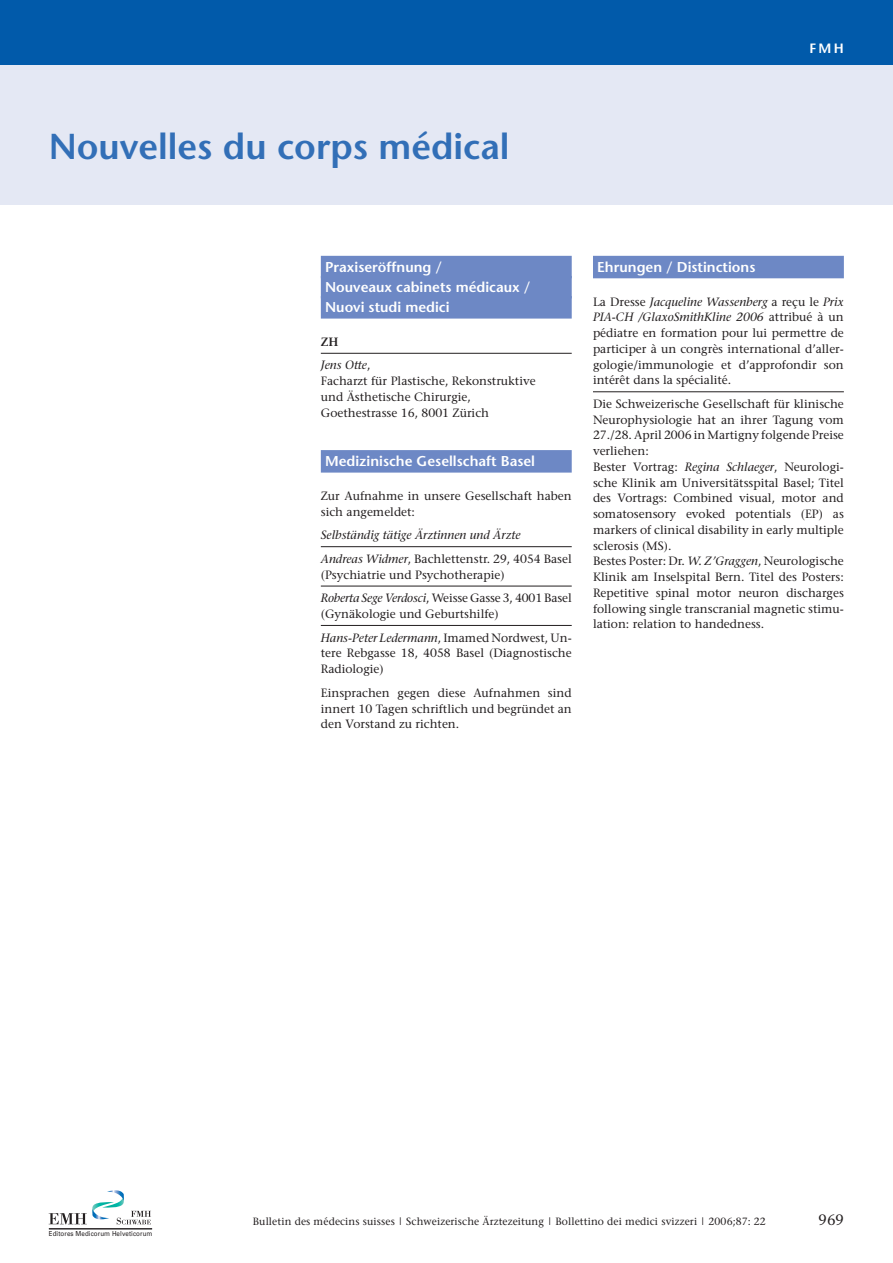
<style>
.page{position:relative;width:893px;height:1263px;background:#fff}
.page>*{position:absolute;margin:0;border:0;box-sizing:border-box;transform-origin:0 0}
.t1{font:600 36px "Stone Sans";color:#326fb7}
.t2{font:15px "Stone Serif";color:#231f20}
.t3{font:600 14.25px/20.1px "Stone Sans";color:#fff}
.t4{font:600 13.5px "Stone Sans";color:#fff}
.t5{font:12px/15.8px "Stone Serif";color:#231f20}
.t6{font:italic 12px/23.7px "Stone Serif";color:#231f20}
.t7{font:10.5px "Stone Serif";letter-spacing:.01em;color:#231f20}
.t8{font:6.9px "Univers";letter-spacing:.015em;color:#231f20;scale:.9 1}
.s1{font-weight:600;font-style:normal}
.s2{font-style:normal}
.s3{font-style:italic}
</style>
<div class="page">
<div style="left:0;top:64px;width:893px;height:141px;background:#e4e8f4"></div>
<div style="left:321px;top:256px;width:251px;height:22px;background:#6d88c5"></div>
<div style="left:321px;top:276px;width:251px;height:22px;background:#6d88c5"></div>
<div style="left:321px;top:296px;width:251px;height:23px;background:#6d88c5"></div>
<hr style="left:321px;top:353px;width:251px;height:1px;background:#231f20">
<div style="left:321px;top:450px;width:251px;height:23px;background:#6d88c5"></div>
<hr style="left:321px;top:546px;width:251px;height:1px;background:#231f20">
<hr style="left:321px;top:586px;width:251px;height:1px;background:#231f20">
<hr style="left:321px;top:625px;width:251px;height:1px;background:#231f20">
<div style="left:593px;top:256px;width:251px;height:22px;background:#6d88c5"></div>
<hr style="left:593px;top:391px;width:251px;height:1px;background:#231f20">
<svg style="left:49px;top:1190px;width:102px;height:34px"></svg>
<hr style="left:49px;top:1228px;width:103px;height:1px;background:#231f20">
<div style="left:0;top:0;width:893px;height:64px;background:#015aaa"></div>
<h1 class="t1" style="left:49px;top:132px;width:462px">Nouvelles du corps médical</h1>
<p class="t4" style="left:809px;top:42px;width:36px">FMH</p>
<p class="t3" style="left:325px;top:258px;width:207px">Praxiseröffnung /<br>Nouveaux cabinets médicaux /<br>Nuovi studi medici</p>
<p class="t6" style="left:321px;top:331px;width:51px"><span class="s1">ZH<br></span>Jens Otte<span class="s2">,</span></p>
<p class="t5" style="left:321px;top:374px;width:216px">Facharzt für Plastische, Rekonstruktive und Ästhetische Chirurgie,<br>Goethestrasse 16, 8001 Zürich</p>
<p class="t3" style="left:325px;top:452px;width:211px">Medizinische Gesellschaft Basel</p>
<p class="t5" style="left:321px;top:489px;width:252px">Zur Aufnahme in unsere Gesellschaft haben sich angemeldet:</p>
<p class="t6" style="left:321px;top:524px;width:252px">Selbständig tätige Ärztinnen und Ärzte<br>Andreas Widmer<span class="s2">, Bachlettenstr. 29, 4054 Basel</span></p>
<p class="t5" style="left:321px;top:564px;width:252px;line-height:23.7px">(Psychiatrie und Psychotherapie)<br><span class="s3">Roberta Sege Verdosci</span>, Weisse Gasse 3, 4001 Basel</p>
<p class="t5" style="left:321px;top:603px;width:252px;line-height:23.7px">(Gynäkologie und Geburtshilfe)<br><span class="s3">Hans-Peter Ledermann</span>, Imamed Nordwest, Un-</p>
<p class="t5" style="left:321px;top:646px;width:252px">tere Rebgasse 18, 4058 Basel (Diagnostische<br>Radiologie)</p>
<p class="t5" style="left:321px;top:686px;width:252px;text-align:justify">Einsprachen gegen diese Aufnahmen sind innert 10 Tagen schriftlich und begründet an den Vorstand zu richten.</p>
<p class="t3" style="left:597px;top:258px;width:160px">Ehrungen / Distinctions</p>
<p class="t5" style="left:593px;top:295px;width:252px;text-align:justify">La Dresse <span class="s3">Jacqueline Wassenberg</span> a reçu le <span class="s3">Prix PIA-CH /GlaxoSmithKline 2006</span> attribué à un pédiatre en formation pour lui permettre de participer à un congrès international d’aller&shy;gologie/immunologie et d’approfondir son intérêt dans la spécialité.</p>
<p class="t5" style="left:593px;top:397px;width:252px">Die Schweizerische Gesellschaft für klinische Neurophysiologie hat an ihrer Tagung vom 27./28. April 2006 in Martigny folgende Preise verliehen:<br>Bester Vortrag: <span class="s3">Regina Schlaeger</span>, Neurologi&shy;sche Klinik am Universitätsspital Basel; Titel des Vortrags: Combined visual, motor and somatosensory evoked potentials (EP) as markers of clinical disability in early multiple sclerosis (MS).<br>Bestes Poster: Dr. <span class="s3">W. Z’Graggen</span>, Neurologische Klinik am Inselspital Bern. Titel des Posters:<br>Repetitive spinal motor neuron discharges following single transcranial magnetic stimu&shy;lation: relation to handedness.</p>
<p class="t8" style="left:49px;top:1229px;width:117px">Editores Medicorum Helveticorum</p>
<p class="t7" style="left:253px;top:1217px;width:515px">Bulletin des médecins suisses | Schweizerische Ärztezeitung | Bollettino dei medici svizzeri | 2006;87: 22</p>
<p class="t2" style="left:818px;top:1213px;width:27px">969</p>
</div>
